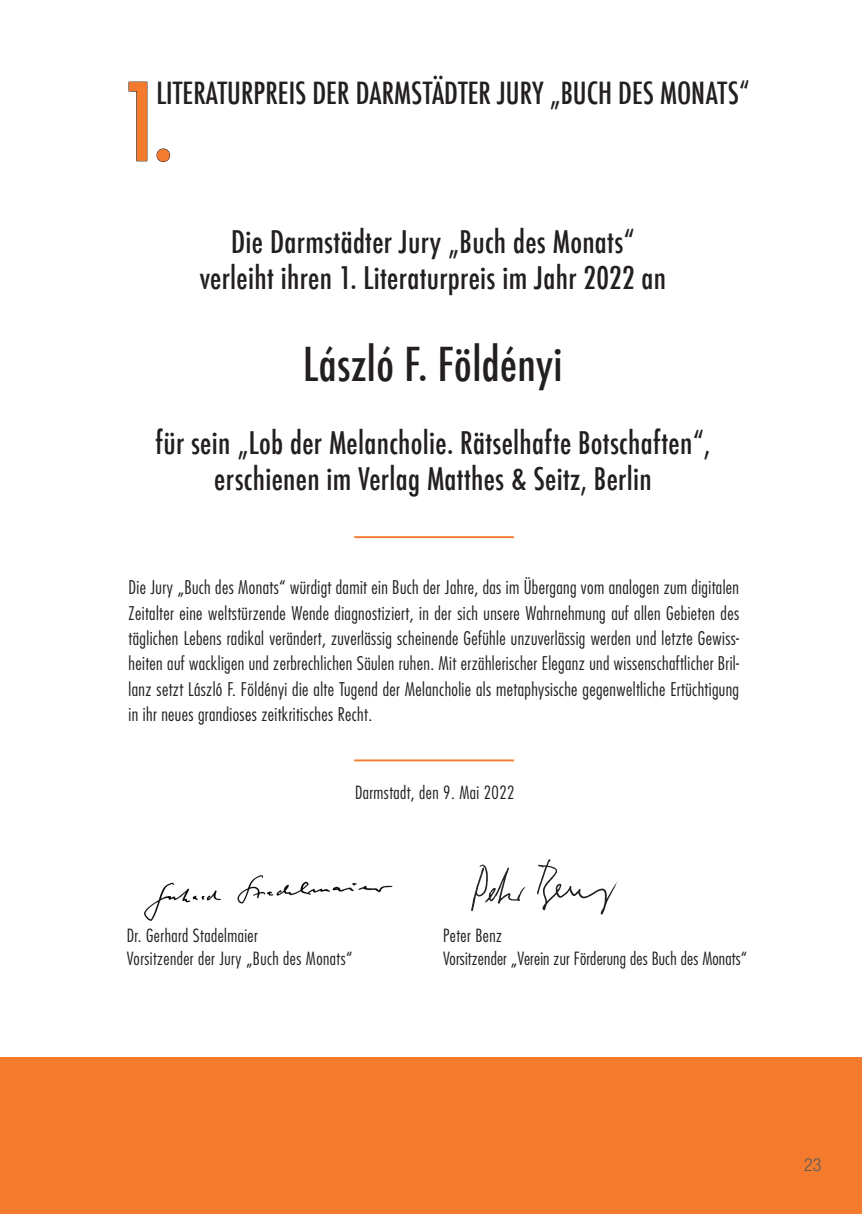
<style>
.page{position:relative;width:862px;height:1214px;background:#fff}
.page>*{position:absolute;margin:0;border:0;box-sizing:border-box;transform-origin:0 0}
.t1{font:500 condensed 104.4px "Futura";color:#f47b2d}
.t2{font:500 condensed 45.6px "Futura";letter-spacing:.01em;color:#231f20}
.t3{font:500 condensed 30.4px/36.4px "Futura";letter-spacing:.01em;color:#231f20;text-align:center}
.t4{font:500 condensed 29.8px "Futura";color:#231f20}
.t5{font:300 condensed 18.4px/25.4px "Futura";letter-spacing:.02em;color:#231f20;text-align:justify}
.t6{font:300 condensed 18px "Helvetica Neue";color:#57585a}
.t7{font:300 condensed 17.8px/22.8px "Futura";letter-spacing:.025em;color:#231f20}
</style>
<div class="page">
<svg style="left:128px;top:81px;width:20px;height:80px"></svg>
<svg style="left:156px;top:148px;width:14px;height:14px"></svg>
<hr style="left:354px;top:759px;width:160px;height:2px;background:#f47b2d">
<hr style="left:354px;top:536px;width:160px;height:2px;background:#f47b2d">
<img style="left:471px;top:859px;width:147px;height:56px">
<img style="left:143px;top:875px;width:250px;height:46px">
<div style="left:0;top:1057px;width:862px;height:156px;background:#f47b2d"></div>
<p class="t4" style="left:156px;top:74px;width:595px">LITERATURPREIS DER DARMSTÄDTER JURY „BUCH DES MONATS“</p>
<p class="t1" style="left:120px;top:55px;width:56px">1.</p>
<p class="t3" style="left:200px;top:224px;width:468px">Die Darmstädter Jury „Buch des Monats“ verleiht ihren 1. Literaturpreis im Jahr 2022 an</p>
<p class="t2" style="left:303px;top:334px;width:261px">László F. Földényi</p>
<p class="t3" style="left:156px;top:424px;width:556px">für sein „Lob der Melancholie. Rätselhafte Botschaften“, erschienen im Verlag Matthes &amp; Seitz, Berlin</p>
<p class="t5" style="left:129px;top:574px;width:612px">Die Jury „Buch des Monats“ würdigt damit ein Buch der Jahre, das im Übergang vom analogen zum digitalen Zeitalter eine weltstürzende Wende diagnostiziert, in der sich unsere Wahrnehmung auf allen Gebieten des täglichen Lebens radikal verändert, zuverlässig scheinende Gefühle unzuverlässig werden und letzte Gewiss&shy;heiten auf wackligen und zerbrechlichen Säulen ruhen. Mit erzählerischer Eleganz und wissenschaftlicher Bril&shy;lanz setzt László F. Földényi die alte Tugend der Melancholie als metaphysische gegenweltliche Ertüchtigung in ihr neues grandioses zeitkritisches Recht.</p>
<p class="t7" style="left:355px;top:780px;width:161px">Darmstadt, den 9. Mai 2022</p>
<p class="t7" style="left:127px;top:923px;width:227px">Dr. Gerhard Stadelmaier<br>Vorsitzender der Jury „Buch des Monats“</p>
<p class="t7" style="left:443px;top:923px;width:305px">Peter Benz<br>Vorsitzender „Verein zur Förderung des Buch des Monats“</p>
<p class="t6" style="left:804px;top:1153px;width:19px">23</p>
</div>
